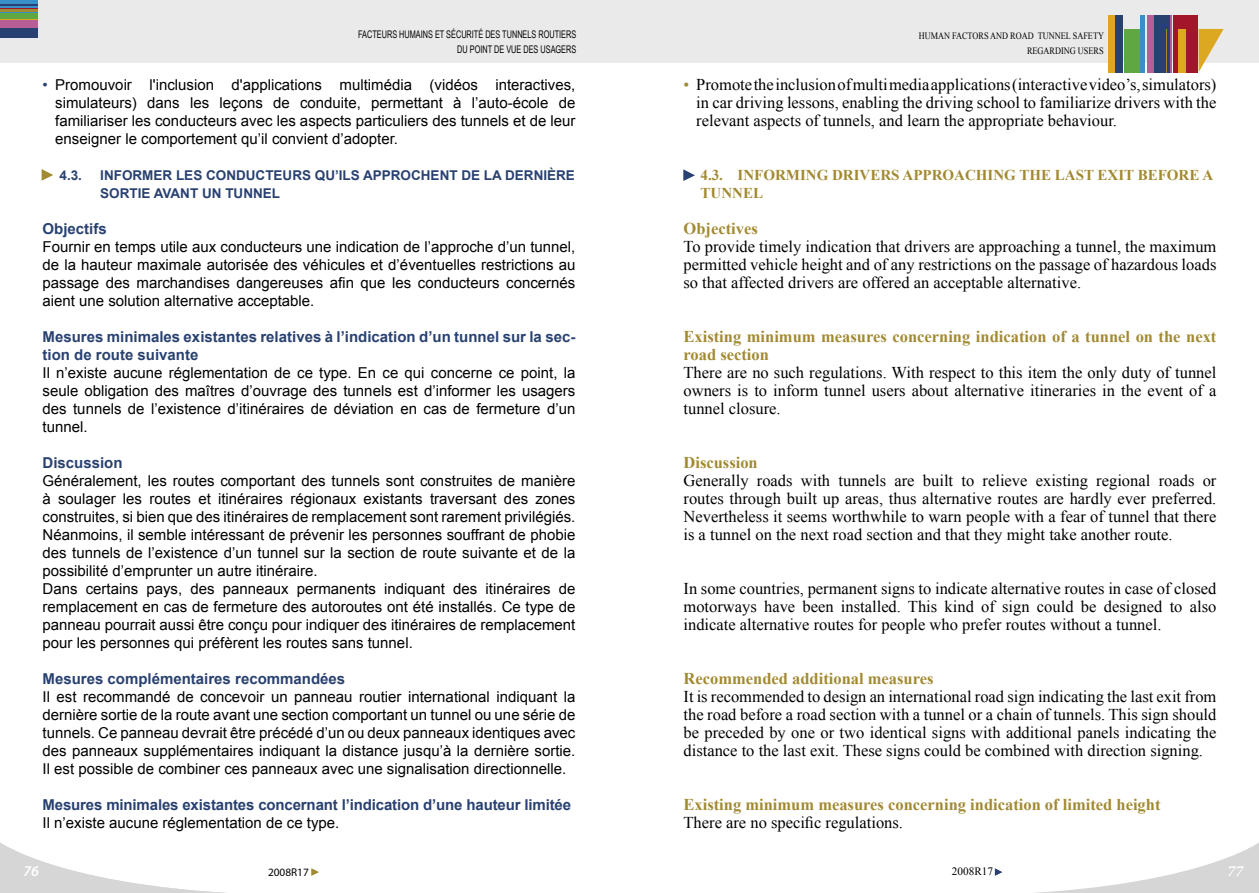
<style>
.page{position:relative;width:1259px;height:893px;background:#fff}
.page>*{position:absolute;margin:0;border:0;box-sizing:border-box;transform-origin:0 0}
.texte_courant_EV{font:16.5px/18px "Times New Roman";color:#000;text-align:justify}
.énumération_VE_avec_puce{font:16.5px/18px "Times New Roman";color:#000;text-align:justify}
.Sous-titre_VE{font:700 16.5px/18px "Times New Roman";color:#a28a32}
.texte_courant_VF{font:15px/18px "Arial";color:#000;text-align:justify}
.énumération_VF_avec_puce{font:15px/18px "Arial";color:#000;text-align:justify}
.Sous-titre_VF{font:700 15px/18px "Arial";color:#294171}
.Intertitre_VE{font:700 15px/18px "Times New Roman";color:#a28a32}
.t1{font:italic 600 15px "Myriad Pro";color:#fff}
.t2{font:italic 600 15px "Warnock Pro";color:#fff}
.Intertitre_VF{font:700 13.5px "Arial";color:#294171}
.t3{font:11.25px "Myriad Pro";color:#000}
.t4{font:11.25px "Times New Roman";color:#000}
.t5{font:10.5px/15px "Arial Narrow";color:#000;text-align:right;scale:.85 1}
.t6{font:9.75px/15px "Times New Roman";color:#000;text-align:right;scale:.85 1}
.s1{color:#294171}
.s2{color:#a28a32}
</style>
<div class="page">
<svg style="left:683px;top:169px;width:12px;height:12px"></svg>
<svg style="left:42px;top:169px;width:11px;height:12px"></svg>
<svg style="left:0;top:842px;width:226px;height:51px"></svg>
<svg style="left:311px;top:868px;width:8px;height:8px"></svg>
<svg style="left:994px;top:843px;width:265px;height:50px"></svg>
<div style="left:0;top:0;width:629px;height:63px;background:#eaeaea"></div>
<hr style="left:0;top:8px;width:38px;height:1px;background:#a31629">
<div style="left:0;top:0;width:38px;height:8px;background:#3b8fc8"></div>
<hr style="left:0;top:9px;width:38px;height:3px;background:#a28a32">
<div style="left:0;top:12px;width:38px;height:7px;background:#5fa841"></div>
<hr style="left:0;top:19px;width:38px;height:2px;background:#dda821">
<div style="left:0;top:21px;width:38px;height:7px;background:#b85e96"></div>
<div style="left:0;top:28px;width:38px;height:9px;background:#294171"></div>
<hr style="left:0;top:12px;width:38px;height:1px;background:#3b8fc8">
<hr style="left:0;top:4px;width:38px;height:2px;background:#294171">
<div style="left:629px;top:0;width:630px;height:63px;background:#eaeaea"></div>
<div style="left:1107px;top:15px;width:7px;height:57px;background:#dda821"></div>
<div style="left:1115px;top:15px;width:7px;height:57px;background:#294171"></div>
<div style="left:1123px;top:29px;width:16px;height:43px;background:#5fa841"></div>
<hr style="left:1140px;top:15px;width:4px;height:57px;background:#3b8fc8">
<svg style="left:1198px;top:29px;width:25px;height:43px"></svg>
<div style="left:1173px;top:15px;width:24px;height:57px;background:#a31629"></div>
<div style="left:1147px;top:15px;width:25px;height:57px;background:#b85e96"></div>
<div style="left:1154px;top:15px;width:16px;height:57px;background:#294171"></div>
<div style="left:1178px;top:29px;width:7px;height:43px;background:#dda821"></div>
<hr style="left:1166px;top:29px;width:1px;height:43px;background:#a28a32">
<p class="t5" style="left:358px;top:27px;width:258px">FACTEURS HUMAINS ET SÉCURITÉ DES TUNNELS ROUTIERS<br>DU POINT DE VUE DES USAGERS</p>
<p class="t6" style="left:918px;top:28px;width:219px">HUMAN FACTORS AND ROAD TUNNEL SAFETY<br>REGARDING USERS</p>
<p class="énumération_VF_avec_puce" style="left:55px;top:76px;width:522px;text-indent:-13px"><span class="s1">•</span> Promouvoir l'inclusion d'applications multimédia (vidéos interactives, simulateurs) dans les leçons de conduite, permettant à l’auto-école de familiariser les conducteurs avec les aspects particuliers des tunnels et de leur enseigner le comportement qu’il convient d’adopter.</p>
<p class="Intertitre_VF" style="left:60px;top:166px;width:24px">4.3.</p>
<p class="Intertitre_VF" style="left:100px;top:166px;width:476px">INFORMER LES CONDUCTEURS QU’ILS APPROCHENT DE LA DERNIÈRE</p>
<p class="Intertitre_VF" style="left:100px;top:184px;width:181px">SORTIE AVANT UN TUNNEL</p>
<p class="Sous-titre_VF" style="left:43px;top:220px;width:66px">Objectifs</p>
<p class="texte_courant_VF" style="left:43px;top:238px;width:534px">Fournir en temps utile aux conducteurs une indication de l’approche d’un tunnel, de la hauteur maximale autorisée des véhicules et d’éventuelles restrictions au passage des marchandises dangereuses afin que les conducteurs concernés aient une solution alternative acceptable.</p>
<p class="Sous-titre_VF" style="left:43px;top:328px;width:534px">Mesures minimales existantes relatives à l’indication d’un tunnel sur la sec&shy;tion de route suivante</p>
<p class="texte_courant_VF" style="left:43px;top:364px;width:534px">Il n’existe aucune réglementation de ce type. En ce qui concerne ce point, la seule obligation des maîtres d’ouvrage des tunnels est d’informer les usagers des tunnels de l’existence d’itinéraires de déviation en cas de fermeture d’un tunnel.</p>
<p class="Sous-titre_VF" style="left:43px;top:454px;width:82px">Discussion</p>
<p class="texte_courant_VF" style="left:43px;top:472px;width:534px">Généralement, les routes comportant des tunnels sont construites de manière à soulager les routes et itinéraires régionaux existants traversant des zones construites, si bien que des itinéraires de remplacement sont rarement privilégiés.<br>Néanmoins, il semble intéressant de prévenir les personnes souffrant de phobie des tunnels de l’existence d’un tunnel sur la section de route suivante et de la possibilité d’emprunter un autre itinéraire.</p>
<p class="texte_courant_VF" style="left:43px;top:580px;width:534px">Dans certains pays, des panneaux permanents indiquant des itinéraires de remplacement en cas de fermeture des autoroutes ont été installés. Ce type de panneau pourrait aussi être conçu pour indiquer des itinéraires de remplacement pour les personnes qui préfèrent les routes sans tunnel.</p>
<p class="Sous-titre_VF" style="left:43px;top:670px;width:304px">Mesures complémentaires recommandées</p>
<p class="texte_courant_VF" style="left:43px;top:688px;width:534px">Il est recommandé de concevoir un panneau routier international indiquant la dernière sortie de la route avant une section comportant un tunnel ou une série de tunnels. Ce panneau devrait être précédé d’un ou deux panneaux identiques avec des panneaux supplémentaires indiquant la distance jusqu’à la dernière sortie.<br>Il est possible de combiner ces panneaux avec une signalisation directionnelle.</p>
<p class="Sous-titre_VF" style="left:43px;top:796px;width:530px">Mesures minimales existantes concernant l’indication d’une hauteur limitée</p>
<p class="texte_courant_VF" style="left:43px;top:814px;width:298px">Il n’existe aucune réglementation de ce type.</p>
<p class="énumération_VE_avec_puce" style="left:696px;top:75px;width:522px;text-indent:-13px"><span class="s2">•</span> Promote the inclusion of multi media applications (interactive video’s, simulators) in car driving lessons, enabling the driving school to familiarize drivers with the relevant aspects of tunnels, and learn the appropriate behaviour.</p>
<p class="Intertitre_VE" style="left:700px;top:166px;width:514px">4.3. INFORMING DRIVERS APPROACHING THE LAST EXIT BEFORE A<br>TUNNEL</p>
<p class="Sous-titre_VE" style="left:683px;top:219px;width:76px">Objectives</p>
<p class="texte_courant_EV" style="left:683px;top:237px;width:534px">To provide timely indication that drivers are approaching a tunnel, the maximum permitted vehicle height and of any restrictions on the passage of hazardous loads so that affected drivers are offered an acceptable alternative.</p>
<p class="Sous-titre_VE" style="left:683px;top:327px;width:534px">Existing minimum measures concerning indication of a tunnel on the next road section</p>
<p class="texte_courant_EV" style="left:683px;top:363px;width:534px">There are no such regulations. With respect to this item the only duty of tunnel owners is to inform tunnel users about alternative itineraries in the event of a tunnel closure.</p>
<p class="Sous-titre_VE" style="left:683px;top:453px;width:76px">Discussion</p>
<p class="texte_courant_EV" style="left:683px;top:471px;width:534px">Generally roads with tunnels are built to relieve existing regional roads or routes through built up areas, thus alternative routes are hardly ever preferred.<br>Nevertheless it seems worthwhile to warn people with a fear of tunnel that there is a tunnel on the next road section and that they might take another route.</p>
<p class="texte_courant_EV" style="left:683px;top:579px;width:534px">In some countries, permanent signs to indicate alternative routes in case of closed motorways have been installed. This kind of sign could be designed to also indicate alternative routes for people who prefer routes without a tunnel.</p>
<p class="Sous-titre_VE" style="left:683px;top:669px;width:251px">Recommended additional measures</p>
<p class="texte_courant_EV" style="left:683px;top:687px;width:534px">It is recommended to design an international road sign indicating the last exit from the road before a road section with a tunnel or a chain of tunnels. This sign should be preceded by one or two identical signs with additional panels indicating the distance to the last exit. These signs could be combined with direction signing.</p>
<p class="Sous-titre_VE" style="left:683px;top:795px;width:478px">Existing minimum measures concerning indication of limited height</p>
<p class="texte_courant_EV" style="left:683px;top:813px;width:221px">There are no specific regulations.</p>
<p class="t1" style="left:23px;top:863px;width:17px">76</p>
<p class="t3" style="left:268px;top:866px;width:42px">2008R17</p>
<p class="t4" style="left:952px;top:864px;width:43px">2008R17</p>
<p class="t2" style="left:1227px;top:862px;width:17px">77</p>
</div>
